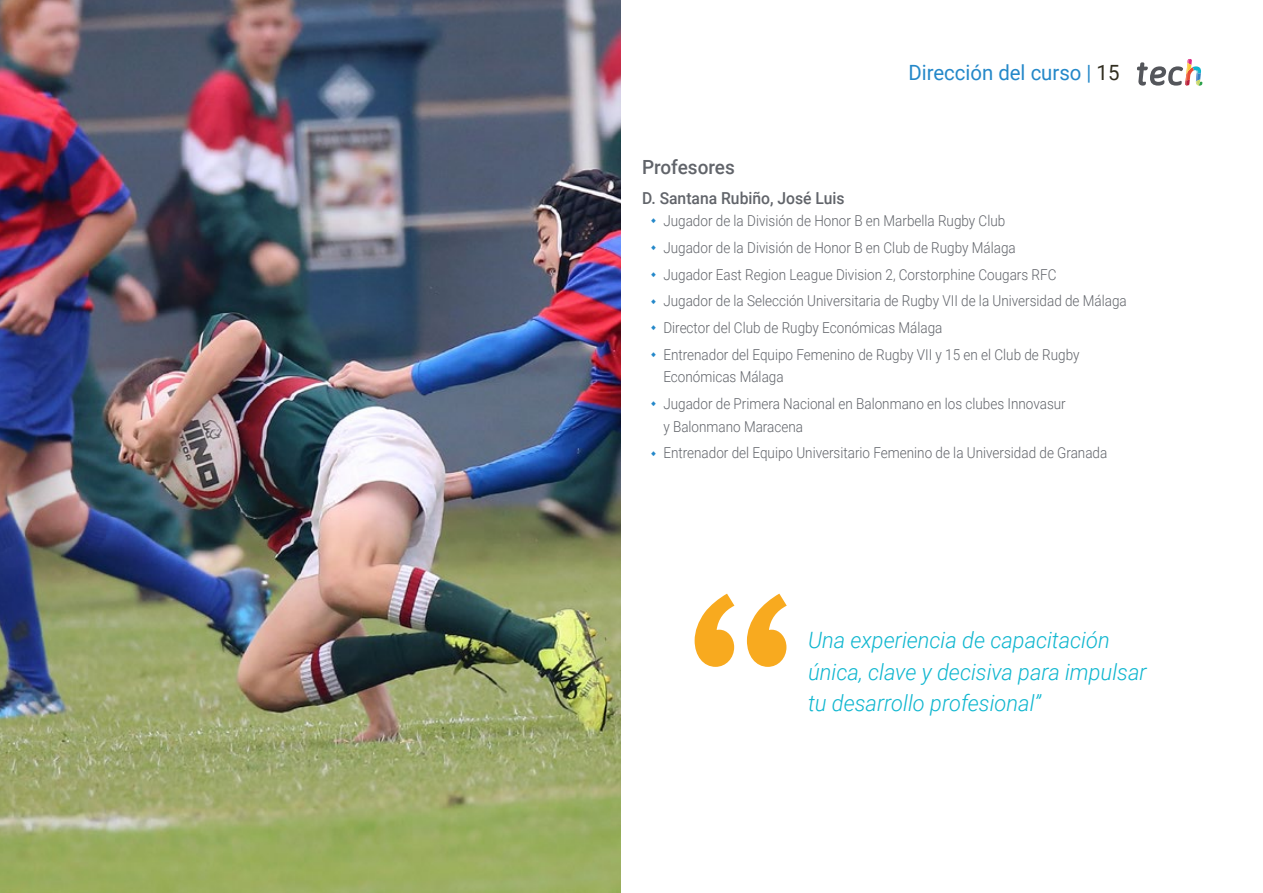
<style>
.page{position:relative;width:1263px;height:893px;background:#fff}
.page>*{position:absolute;margin:0;border:0;box-sizing:border-box;transform-origin:0 0}
.t1{font:italic 300 22.5px/31.5px "Roboto";color:#0fb6cf}
.t2{font:21px "Roboto";color:#2488c9}
.t3{font:500 19.5px "Roboto";color:#61646a}
.t4{font:500 16.5px "Roboto";color:#61646a;scale:.95 1}
.t5{font:300 15px/26.7px "Roboto";color:#61646a;scale:.9 1}
.s1{color:#312e20}
</style>
<div class="page">
<img style="left:0;top:0;width:621px;height:893px">
<svg style="left:695px;top:594px;width:92px;height:73px"></svg>
<svg style="left:1137px;top:59px;width:65px;height:27px"></svg>
<h2 class="t2" style="left:908px;top:57px;width:213px">Dirección del curso | <span class="s1">15</span></h2>
<h3 class="t3" style="left:642px;top:154px;width:94px">Profesores</h3>
<p class="t4" style="left:642px;top:186px;width:215px">D. Santana Rubiño, José Luis</p>
<p class="t5" style="left:663px;top:207px;width:516px">Jugador de la División de Honor B en Marbella Rugby Club<br>Jugador de la División de Honor B en Club de Rugby Málaga<br>Jugador East Region League Division 2, Corstorphine Cougars RFC<br>Jugador de la Selección Universitaria de Rugby VII de la Universidad de Málaga Director del Club de Rugby Económicas Málaga<br>Entrenador del Equipo Femenino de Rugby VII y 15 en el Club de Rugby</p>
<p class="t5" style="left:663px;top:363px;width:449px">Económicas Málaga<br>Jugador de Primera Nacional en Balonmano en los clubes Innovasur</p>
<p class="t5" style="left:663px;top:412px;width:495px">y Balonmano Maracena<br>Entrenador del Equipo Universitario Femenino de la Universidad de Granada</p>
<h1 class="t1" style="left:808px;top:623px;width:340px">Una experiencia de capacitación única, clave y decisiva para impulsar tu desarrollo profesional”</h1>
</div>
